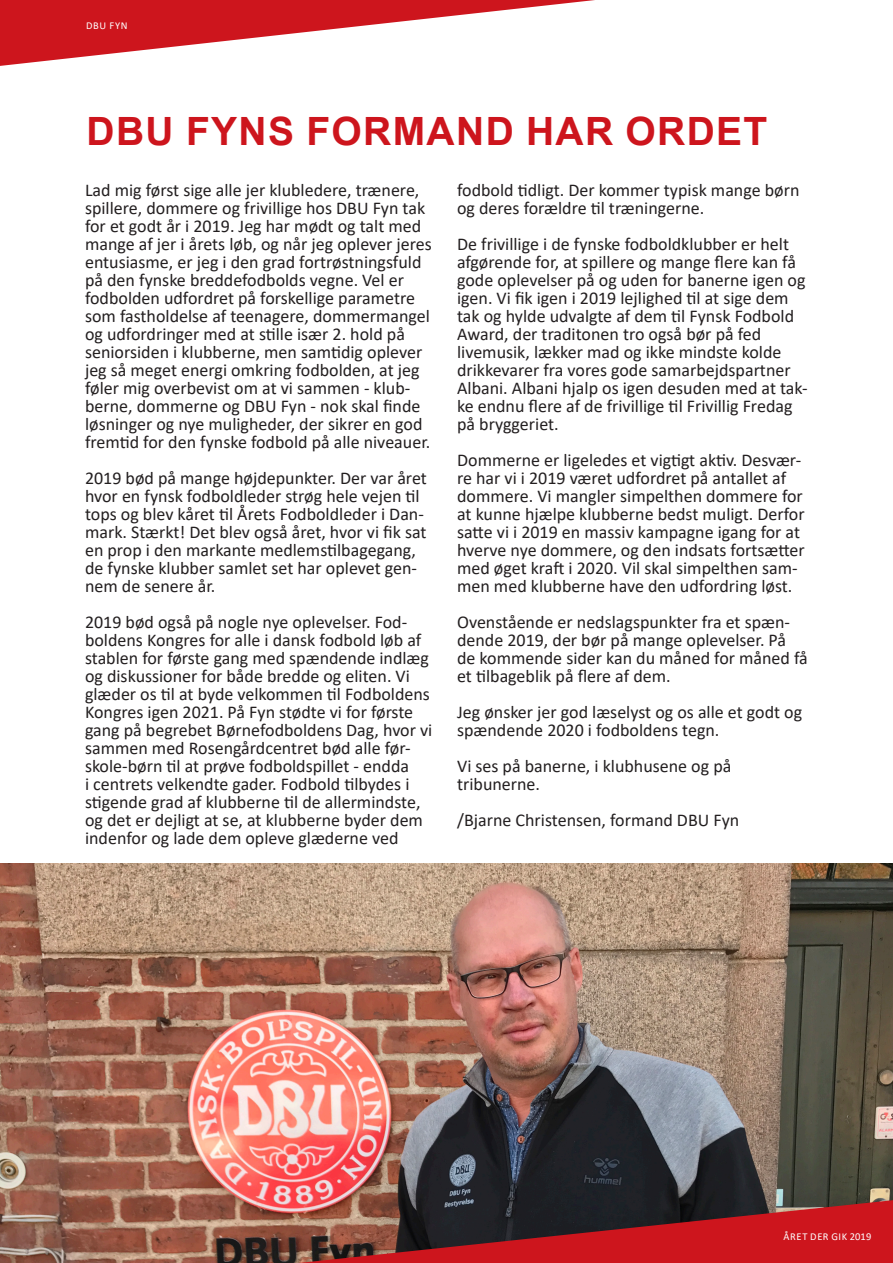
<style>
.page{position:relative;width:893px;height:1263px;background:#fff}
.page>*{position:absolute;margin:0;border:0;box-sizing:border-box;transform-origin:0 0}
.Overskrift{font:700 39px "Arial";letter-spacing:.035em;color:#cd151d}
.Brød{font:18px/18px "Calibri";color:#231f20}
.t1{font:10.5px "Calibri";letter-spacing:.055em;color:#fff}
</style>
<div class="page">
<img style="left:0;top:864px;width:893px;height:399px">
<svg style="left:299px;top:1200px;width:594px;height:63px;background:#872528"></svg>
<svg style="left:0;top:0;width:595px;height:66px"></svg>
<p class="t1" style="left:86px;top:18px;width:43px">DBU FYN</p>
<p class="Overskrift" style="left:87px;top:104px;width:682px">DBU FYNS FORMAND HAR ORDET</p>
<p class="Brød" style="left:85px;top:180px;width:348px">Lad mig først sige alle jer klubledere, trænere, spillere, dommere og frivillige hos DBU Fyn tak for et godt år i 2019. Jeg har mødt og talt med mange af jer i årets løb, og når jeg oplever jeres entusiasme, er jeg i den grad fortrøstningsfuld på den fynske breddefodbolds vegne. Vel er fodbolden udfordret på forskellige parametre som fastholdelse af teenagere, dommermangel og udfordringer med at stille især 2. hold på seniorsiden i klubberne, men samtidig oplever jeg så meget energi omkring fodbolden, at jeg føler mig overbevist om at vi sammen - klub&shy;berne, dommerne og DBU Fyn - nok skal finde løsninger og nye muligheder, der sikrer en god fremtid for den fynske fodbold på alle niveauer.</p>
<p class="Brød" style="left:85px;top:468px;width:343px">2019 bød på mange højdepunkter. Der var året hvor en fynsk fodboldleder strøg hele vejen til tops og blev kåret til Årets Fodboldleder i Dan&shy;mark. Stærkt! Det blev også året, hvor vi fik sat en prop i den markante medlemstilbagegang, de fynske klubber samlet set har oplevet gen&shy;nem de senere år.</p>
<p class="Brød" style="left:85px;top:612px;width:349px">2019 bød også på nogle nye oplevelser. Fod&shy;boldens Kongres for alle i dansk fodbold løb af stablen for første gang med spændende indlæg og diskussioner for både bredde og eliten. Vi glæder os til at byde velkommen til Fodboldens Kongres igen 2021. På Fyn stødte vi for første gang på begrebet Børnefodboldens Dag, hvor vi sammen med Rosengårdcentret bød alle før&shy;skole-børn til at prøve fodboldspillet - endda<br>i centrets velkendte gader. Fodbold tilbydes i stigende grad af klubberne til de allermindste, og det er dejligt at se, at klubberne byder dem indenfor og lade dem opleve glæderne ved</p>
<p class="Brød" style="left:457px;top:180px;width:344px">fodbold tidligt. Der kommer typisk mange børn og deres forældre til træningerne.</p>
<p class="Brød" style="left:457px;top:234px;width:352px">De frivillige i de fynske fodboldklubber er helt afgørende for, at spillere og mange flere kan få gode oplevelser på og uden for banerne igen og igen. Vi fik igen i 2019 lejlighed til at sige dem tak og hylde udvalgte af dem til Fynsk Fodbold Award, der traditonen tro også bør på fed livemusik, lækker mad og ikke mindste kolde drikkevarer fra vores gode samarbejdspartner Albani. Albani hjalp os igen desuden med at tak&shy;ke endnu flere af de frivillige til Frivillig Fredag på bryggeriet.</p>
<p class="Brød" style="left:457px;top:450px;width:349px">Dommerne er ligeledes et vigtigt aktiv. Desvær&shy;re har vi i 2019 været udfordret på antallet af dommere. Vi mangler simpelthen dommere for at kunne hjælpe klubberne bedst muligt. Derfor satte vi i 2019 en massiv kampagne igang for at hverve nye dommere, og den indsats fortsætter med øget kraft i 2020. Vil skal simpelthen sam&shy;men med klubberne have den udfordring løst.</p>
<p class="Brød" style="left:457px;top:612px;width:352px">Ovenstående er nedslagspunkter fra et spæn&shy;dende 2019, der bør på mange oplevelser. På de kommende sider kan du måned for måned få et tilbageblik på flere af dem.</p>
<p class="Brød" style="left:457px;top:702px;width:347px">Jeg ønsker jer god læselyst og os alle et godt og spændende 2020 i fodboldens tegn.</p>
<p class="Brød" style="left:457px;top:756px;width:276px">Vi ses på banerne, i klubhusene og på</p>
<p class="Brød" style="left:457px;top:774px;width:84px">tribunerne.</p>
<p class="Brød" style="left:457px;top:810px;width:284px">/Bjarne Christensen, formand DBU Fyn</p>
<p class="t1" style="left:783px;top:1229px;width:89px">ÅRET DER GIK 2019</p>
</div>
